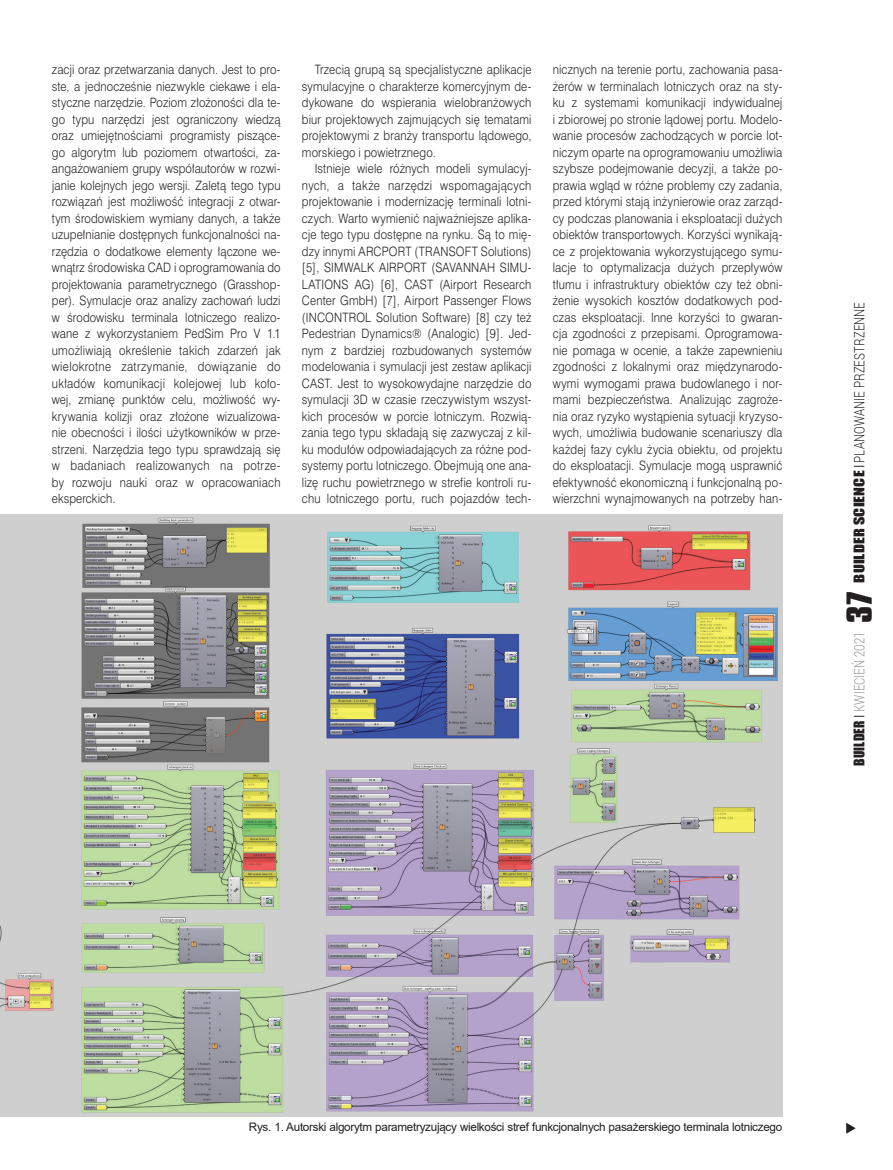
<style>
.page{position:relative;width:893px;height:1170px;background:#fff}
.page>*{position:absolute;margin:0;border:0;box-sizing:border-box;transform-origin:0 0}
.t1{font:300 14.25px "Roboto";letter-spacing:.005em;color:#231f20;scale:.8 1}
.t2{font:300 14.25px "Roboto";color:#939598;scale:.8 1}
.tekst_swiss{font:12px/16.5px "Swis 721 Lt PL";letter-spacing:.015em;color:#231f20;text-align:justify;scale:.89 1}
.Fot_podpis{font:11.7px "Arial";letter-spacing:-.025em;color:#231f20}
.s1{font-family:"Impact";font-weight:400;font-size:13.5px}
.s2{font-family:"Swis 721 Lt PL";font-weight:400;font-size:13.5px}
.s3{font-family:"Impact";font-weight:400;font-size:13.5px;color:#231f20}
.s4{font-family:"Swis 721 Lt PL";font-weight:400;font-size:13.5px;color:#231f20}
.s5{font-family:"Compacta PL";font-weight:700;font-size:30px;color:#231f20}
</style>
<div class="page">
<img style="left:0;top:514px;width:782px;height:602px">
<svg style="left:846px;top:1122px;width:10px;height:11px"></svg>
<p class="tekst_swiss" style="left:52px;top:61px;width:259px">zacji oraz przetwarzania danych. Jest to pro&shy;ste, a jednocześnie niezwykle ciekawe i ela&shy;styczne narzędzie. Poziom złożoności dla te&shy;go typu narzędzi jest ograniczony wiedzą oraz umiejętnościami programisty piszące&shy;go algorytm lub poziomem otwartości, za&shy;angażowaniem grupy współautorów w rozwi&shy;janie kolejnych jego wersji. Zaletą tego typu rozwiązań jest możliwość integracji z otwar&shy;tym środowiskiem wymiany danych, a także uzupełnianie dostępnych funkcjonalności na&shy;rzędzia o dodatkowe elementy łączone we&shy;wnątrz środowiska CAD i oprogramowania do projektowania parametrycznego (Grasshop&shy;per). Symulacje oraz analizy zachowań ludzi w środowisku terminala lotniczego realizo&shy;wane z wykorzystaniem PedSim Pro V 1.1 umożliwiają określenie takich zdarzeń jak wielokrotne zatrzymanie, dowiązanie do układów komunikacji kolejowej lub koło&shy;wej, zmianę punktów celu, możliwość wy&shy;krywania kolizji oraz złożone wizualizowa&shy;nie obecności i ilości użytkowników w prze&shy;strzeni. Narzędzia tego typu sprawdzają się w badaniach realizowanych na potrze&shy;by rozwoju nauki oraz w opracowaniach eksperckich.</p>
<p class="tekst_swiss" style="left:302px;top:61px;width:259px;text-indent:13px">Trzecią grupą są specjalistyczne aplikacje symulacyjne o charakterze komercyjnym de&shy;dykowane do wspierania wielobranżowych biur projektowych zajmujących się tematami projektowymi z branży transportu lądowego, morskiego i powietrznego.</p>
<p class="tekst_swiss" style="left:302px;top:160px;width:259px;text-indent:13px">Istnieje wiele różnych modeli symulacyj&shy;nych, a także narzędzi wspomagających projektowanie i modernizację terminali lotni&shy;czych. Warto wymienić najważniejsze aplika&shy;cje tego typu dostępne na rynku. Są to mię&shy;dzy innymi ARCPORT (TRANSOFT Solutions) [5], SIMWALK AIRPORT (SAVANNAH SIMU-LATIONS AG) [6], CAST (Airport Research Center GmbH) [7], Airport Passenger Flows (INCONTROL Solution Software) [8] czy też Pedestrian Dynamics® (Analogic) [9]. Jed&shy;nym z bardziej rozbudowanych systemów modelowania i symulacji jest zestaw aplikacji CAST. Jest to wysokowydajne narzędzie do symulacji 3D w czasie rzeczywistym wszyst&shy;kich procesów w porcie lotniczym. Rozwią&shy;zania tego typu składają się zazwyczaj z kil&shy;ku modułów odpowiadających za różne pod&shy;systemy portu lotniczego. Obejmują one ana&shy;lizę ruchu powietrznego w strefie kontroli ru&shy;chu lotniczego portu, ruch pojazdów tech-</p>
<p class="tekst_swiss" style="left:553px;top:61px;width:259px">nicznych na terenie portu, zachowania pasa&shy;żerów w terminalach lotniczych oraz na sty&shy;ku z systemami komunikacji indywidualnej i zbiorowej po stronie lądowej portu. Modelo&shy;wanie procesów zachodzących w porcie lot&shy;niczym oparte na oprogramowaniu umożliwia szybsze podejmowanie decyzji, a także po&shy;prawia wgląd w różne problemy czy zadania, przed którymi stają inżynierowie oraz zarząd&shy;cy podczas planowania i eksploatacji dużych obiektów transportowych. Korzyści wynikają&shy;ce z projektowania wykorzystującego symu&shy;lacje to optymalizacja dużych przepływów tłumu i infrastruktury obiektów czy też obni&shy;żenie wysokich kosztów dodatkowych pod&shy;czas eksploatacji. Inne korzyści to gwaran&shy;cja zgodności z przepisami. Oprogramowa&shy;nie pomaga w ocenie, a także zapewnieniu zgodności z lokalnymi oraz międzynarodo&shy;wymi wymogami prawa budowlanego i nor&shy;mami bezpieczeństwa. Analizując zagroże&shy;nia oraz ryzyko wystąpienia sytuacji kryzyso&shy;wych, umożliwia budowanie scenariuszy dla każdej fazy cyklu życia obiektu, od projektu do eksploatacji. Symulacje mogą usprawnić efektywność ekonomiczną i funkcjonalną po&shy;wierzchni wynajmowanych na potrzeby han-</p>
<p class="t1" style="left:849px;top:582px;width:352px;rotate:-90deg"><span class="s1">BUILDER SCIENCE</span> <span class="s2">I</span> PLANOWANIE PRZESTRZENNE</p>
<p class="t2" style="left:849px;top:765px;width:219px;rotate:-90deg"><span class="s3">BUILDER</span> <span class="s4">I</span> KWIECIEŃ 2021 <span class="s5">37</span></p>
<p class="Fot_podpis" style="left:249px;top:1118px;width:535px">Rys. 1. Autorski algorytm parametryzujący wielkości stref funkcjonalnych pasażerskiego terminala lotniczego</p>
</div>
